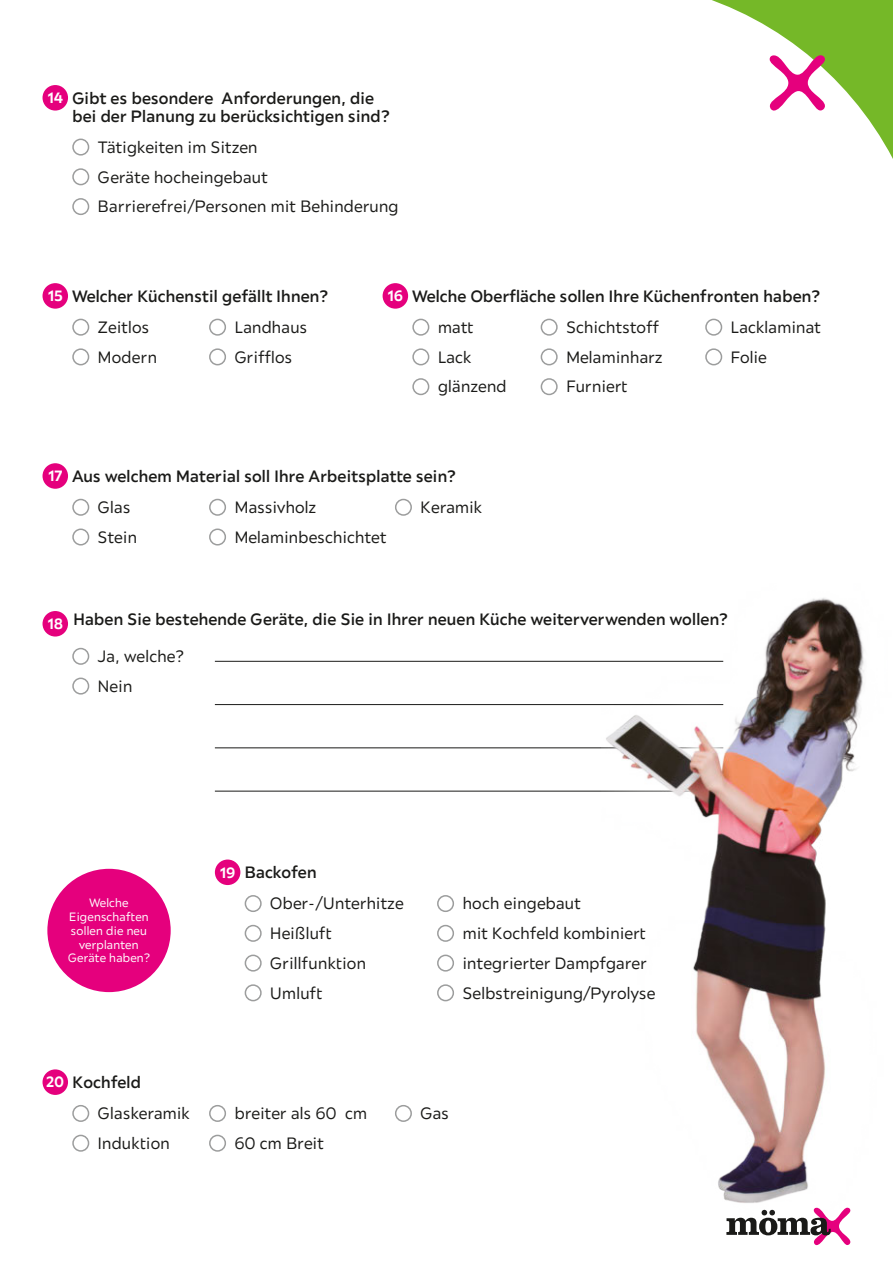
<style>
.page{position:relative;width:893px;height:1263px;background:#fff}
.page>*{position:absolute;margin:0;border:0;box-sizing:border-box;transform-origin:0 0}
.t1{font:16.5px/29.7px "XXX Lutz Sans";letter-spacing:.02em;color:#1a1a18}
.t2{font:500 16.5px/18px "XXX Lutz Sans";letter-spacing:.015em;color:#1a1a18}
.t3{font:700 15px "XXX Lutz Sans";letter-spacing:.01em;color:#fff}
.t4{font:12.15px/13.8px "XXX Lutz Sans";letter-spacing:.02em;color:#fff;text-align:center}
.s1{font-weight:700;font-size:15px;color:#fff}
.s2{font-weight:500}
</style>
<div class="page">
<svg style="left:726px;top:1217px;width:124px;height:28px"></svg>
<div style="left:72px;top:677px;width:17px;height:17px;border:2px solid #9c9d9d;border-radius:50%"></div>
<hr style="left:215px;top:661px;width:508px;height:1px;background:#1a1a18">
<div style="left:72px;top:648px;width:17px;height:17px;border:2px solid #9c9d9d;border-radius:50%"></div>
<hr style="left:215px;top:704px;width:508px;height:1px;background:#1a1a18">
<hr style="left:215px;top:791px;width:508px;height:1px;background:#1a1a18">
<hr style="left:215px;top:747px;width:508px;height:1px;background:#1a1a18">
<img style="left:601px;top:598px;width:263px;height:619px">
<div style="left:72px;top:139px;width:17px;height:17px;border:2px solid #9c9d9d;border-radius:50%"></div>
<div style="left:72px;top:168px;width:17px;height:17px;border:2px solid #9c9d9d;border-radius:50%"></div>
<div style="left:72px;top:198px;width:17px;height:17px;border:2px solid #9c9d9d;border-radius:50%"></div>
<div style="left:43px;top:85px;width:25px;height:26px;background:#e5007d;border-radius:50%"></div>
<div style="left:72px;top:499px;width:17px;height:17px;border:2px solid #9c9d9d;border-radius:50%"></div>
<div style="left:209px;top:499px;width:17px;height:17px;border:2px solid #9c9d9d;border-radius:50%"></div>
<div style="left:72px;top:528px;width:17px;height:17px;border:2px solid #9c9d9d;border-radius:50%"></div>
<div style="left:209px;top:528px;width:17px;height:17px;border:2px solid #9c9d9d;border-radius:50%"></div>
<div style="left:395px;top:499px;width:17px;height:17px;border:2px solid #9c9d9d;border-radius:50%"></div>
<div style="left:43px;top:463px;width:25px;height:26px;background:#e5007d;border-radius:50%"></div>
<div style="left:43px;top:611px;width:25px;height:25px;background:#e5007d;border-radius:50%"></div>
<div style="left:72px;top:1105px;width:17px;height:17px;border:2px solid #9c9d9d;border-radius:50%"></div>
<div style="left:209px;top:1105px;width:17px;height:17px;border:2px solid #9c9d9d;border-radius:50%"></div>
<div style="left:72px;top:1135px;width:17px;height:17px;border:2px solid #9c9d9d;border-radius:50%"></div>
<div style="left:209px;top:1135px;width:17px;height:17px;border:2px solid #9c9d9d;border-radius:50%"></div>
<div style="left:395px;top:1105px;width:17px;height:17px;border:2px solid #9c9d9d;border-radius:50%"></div>
<div style="left:43px;top:1069px;width:25px;height:26px;background:#e5007d;border-radius:50%"></div>
<div style="left:412px;top:319px;width:17px;height:17px;border:2px solid #9c9d9d;border-radius:50%"></div>
<div style="left:541px;top:319px;width:17px;height:17px;border:2px solid #9c9d9d;border-radius:50%"></div>
<div style="left:705px;top:319px;width:17px;height:17px;border:2px solid #9c9d9d;border-radius:50%"></div>
<div style="left:412px;top:348px;width:17px;height:17px;border:2px solid #9c9d9d;border-radius:50%"></div>
<div style="left:541px;top:348px;width:17px;height:17px;border:2px solid #9c9d9d;border-radius:50%"></div>
<div style="left:412px;top:378px;width:17px;height:17px;border:2px solid #9c9d9d;border-radius:50%"></div>
<div style="left:541px;top:378px;width:17px;height:17px;border:2px solid #9c9d9d;border-radius:50%"></div>
<div style="left:705px;top:348px;width:17px;height:17px;border:2px solid #9c9d9d;border-radius:50%"></div>
<div style="left:383px;top:283px;width:25px;height:26px;background:#e5007d;border-radius:50%"></div>
<div style="left:72px;top:319px;width:17px;height:17px;border:2px solid #9c9d9d;border-radius:50%"></div>
<div style="left:72px;top:348px;width:17px;height:17px;border:2px solid #9c9d9d;border-radius:50%"></div>
<div style="left:209px;top:319px;width:17px;height:17px;border:2px solid #9c9d9d;border-radius:50%"></div>
<div style="left:209px;top:348px;width:17px;height:17px;border:2px solid #9c9d9d;border-radius:50%"></div>
<div style="left:43px;top:283px;width:25px;height:26px;background:#e5007d;border-radius:50%"></div>
<div style="left:47px;top:869px;width:124px;height:123px;background:#e5007d;border-radius:50%"></div>
<div style="left:215px;top:859px;width:25px;height:26px;background:#e5007d;border-radius:50%"></div>
<div style="left:245px;top:895px;width:17px;height:17px;border:2px solid #9c9d9d;border-radius:50%"></div>
<div style="left:437px;top:895px;width:17px;height:17px;border:2px solid #9c9d9d;border-radius:50%"></div>
<div style="left:245px;top:925px;width:17px;height:17px;border:2px solid #9c9d9d;border-radius:50%"></div>
<div style="left:437px;top:925px;width:17px;height:17px;border:2px solid #9c9d9d;border-radius:50%"></div>
<div style="left:437px;top:954px;width:17px;height:17px;border:2px solid #9c9d9d;border-radius:50%"></div>
<div style="left:437px;top:984px;width:17px;height:17px;border:2px solid #9c9d9d;border-radius:50%"></div>
<div style="left:245px;top:954px;width:17px;height:17px;border:2px solid #9c9d9d;border-radius:50%"></div>
<div style="left:245px;top:984px;width:17px;height:17px;border:2px solid #9c9d9d;border-radius:50%"></div>
<svg style="left:712px;top:0;width:181px;height:159px"></svg>
<p class="t3" style="left:48px;top:88px;width:17px">14</p>
<p class="t2" style="left:72px;top:89px;width:319px">Gibt es besondere Anforderungen, die bei der Planung zu berücksichtigen sind?</p>
<p class="t1" style="left:98px;top:132px;width:302px">Tätigkeiten im Sitzen<br>Geräte hocheingebaut<br>Barrierefrei/Personen mit Behinderung</p>
<p class="t3" style="left:48px;top:286px;width:16px">15</p>
<p class="t2" style="left:72px;top:287px;width:257px">Welcher Küchenstil gefällt Ihnen?</p>
<p class="t3" style="left:388px;top:286px;width:16px">16</p>
<p class="t1" style="left:98px;top:312px;width:61px">Zeitlos<br>Modern</p>
<p class="t1" style="left:235px;top:312px;width:74px">Landhaus<br>Grifflos</p>
<p class="t2" style="left:412px;top:287px;width:409px">Welche Oberfläche sollen Ihre Küchenfronten haben?</p>
<p class="t1" style="left:438px;top:312px;width:37px">matt</p>
<p class="t1" style="left:566px;top:312px;width:94px">Schichtstoff</p>
<p class="t1" style="left:731px;top:312px;width:91px">Lacklaminat</p>
<p class="t1" style="left:438px;top:342px;width:35px">Lack</p>
<p class="t1" style="left:566px;top:342px;width:97px">Melaminharz</p>
<p class="t1" style="left:438px;top:372px;width:70px">glänzend</p>
<p class="t1" style="left:566px;top:372px;width:63px">Furniert</p>
<p class="t1" style="left:731px;top:342px;width:37px">Folie</p>
<p class="t3" style="left:48px;top:466px;width:15px">17</p>
<p class="t2" style="left:72px;top:467px;width:385px">Aus welchem Material soll Ihre Arbeitsplatte sein?</p>
<p class="t1" style="left:98px;top:492px;width:34px">Glas</p>
<p class="t1" style="left:235px;top:492px;width:83px">Massivholz</p>
<p class="t1" style="left:98px;top:522px;width:41px">Stein</p>
<p class="t1" style="left:235px;top:522px;width:153px">Melaminbeschichtet</p>
<p class="t1" style="left:421px;top:492px;width:63px">Keramik</p>
<p class="t3" style="left:48px;top:614px;width:17px">18</p>
<p class="t2" style="left:73px;top:610px;width:656px">Haben Sie bestehende Geräte, die Sie in Ihrer neuen Küche weiterverwenden wollen?</p>
<p class="t1" style="left:98px;top:641px;width:87px">Ja, welche?</p>
<p class="t1" style="left:98px;top:671px;width:36px">Nein</p>
<p class="t4" style="left:68px;top:896px;width:83px">Welche<br>Eigenschaften sollen die neu verplanten<br>Geräte haben?</p>
<p class="t1" style="left:270px;top:856px;width:135px;line-height:31.2px;text-indent:-50px"><span class="s1">19</span> <span class="s2">Backofen<br></span>Ober-/Unterhitze</p>
<p class="t1" style="left:463px;top:888px;width:119px">hoch eingebaut</p>
<p class="t1" style="left:270px;top:918px;width:63px">Heißluft</p>
<p class="t1" style="left:463px;top:918px;width:194px">mit Kochfeld kombiniert integrierter Dampfgarer<br>Selbstreinigung/Pyrolyse</p>
<p class="t1" style="left:270px;top:948px;width:97px">Grillfunktion<br>Umluft</p>
<p class="t3" style="left:47px;top:1072px;width:19px">20</p>
<p class="t2" style="left:72px;top:1073px;width:70px">Kochfeld</p>
<p class="t1" style="left:98px;top:1098px;width:93px">Glaskeramik</p>
<p class="t1" style="left:235px;top:1098px;width:134px">breiter als 60 cm</p>
<p class="t1" style="left:98px;top:1128px;width:73px">Induktion</p>
<p class="t1" style="left:235px;top:1128px;width:90px">60 cm Breit</p>
<p class="t1" style="left:421px;top:1098px;width:30px">Gas</p>
</div>
